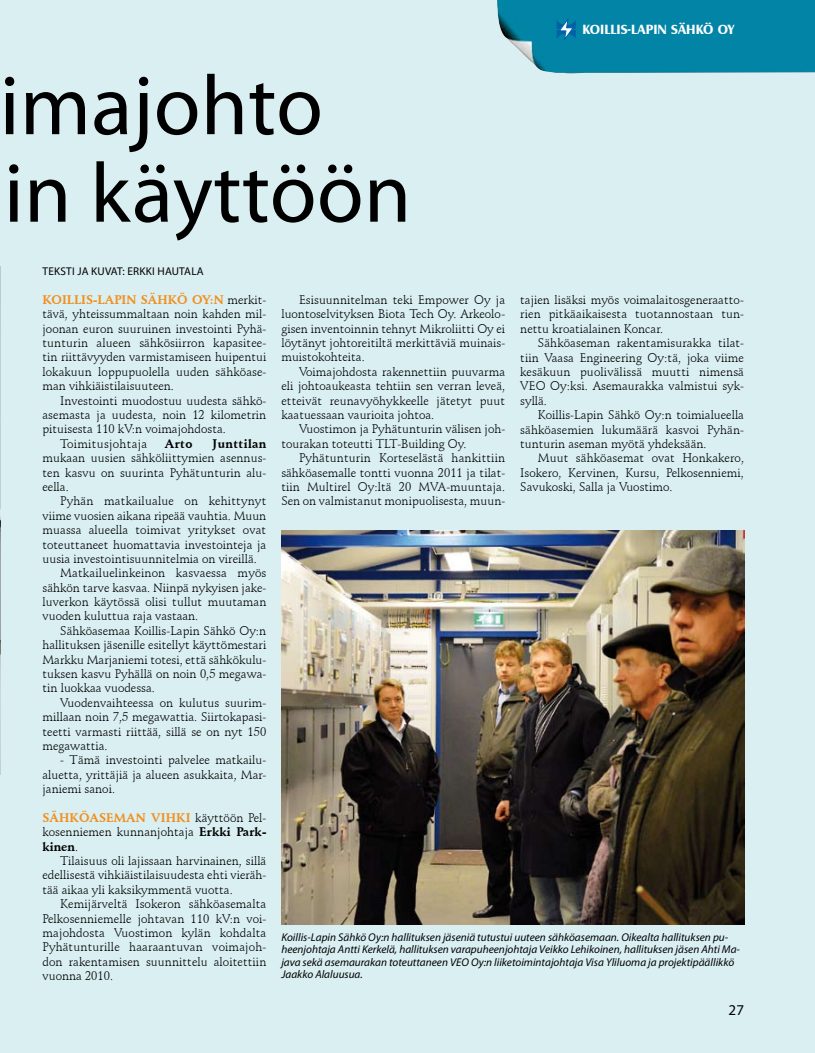
<style>
.page{position:relative;width:815px;height:1053px;background:#fff}
.page>*{position:absolute;margin:0;border:0;box-sizing:border-box;transform-origin:0 0}
.t1{font:85px/87.5px "Myriad Pro";letter-spacing:.005em;color:#000}
.t2{font:15px "Myriad Pro";color:#000}
.t3{font:700 13.75px "Castle T";color:#fff}
.t4{font:12.12px/14.4px "Schneidler BT";color:#000;text-align:justify}
.t5{font:12.12px "Schneidler BT";letter-spacing:.025em;color:#000}
.t6{font:700 12.12px "Schneidler BT";letter-spacing:.025em;color:#000}
.t7{font:italic 11.25px/12.5px "Myriad Pro";color:#000}
.t8{font:11.25px "Myriad Pro";letter-spacing:.02em;color:#000}
.s1{font-weight:700;color:#f18f1d}
.s2{font-weight:700}
</style>
<div class="page">
<div style="left:0;top:0;width:815px;height:1052px;background:#daeff2"></div>
<img style="left:497px;top:0;width:318px;height:74px">
<img style="left:281px;top:530px;width:463px;height:394px">
<svg style="left:557px;top:19px;width:19px;height:21px"></svg>
<img style="left:0;top:266px;width:1px;height:508px">
<h1 class="t1" style="left:0;top:61px;width:413px">IMAJOHTO<br>IN KÄYTTÖÖN</h1>
<p class="t3" style="left:582px;top:22px;width:153px">KOILLIS-LAPIN SÄHKÖ OY</p>
<p class="t8" style="left:43px;top:264px;width:163px">TEKSTI JA KUVAT: ERKKI HAUTALA</p>
<p class="t4" style="left:43px;top:292px;width:225px"><span class="s1">Koillis-Lapin Sähkö Oy:n</span> merkit&shy;tävä, yhteissummaltaan noin kahden mil&shy;joonan euron suuruinen investointi Pyhä&shy;tunturin alueen sähkösiirron kapasitee&shy;tin riittävyyden varmistamiseen huipentui lokakuun loppupuolella uuden sähköase&shy;man vihkiäistilaisuuteen.</p>
<p class="t4" style="left:60px;top:393px;width:208px">Investointi muodostuu uudesta sähkö-</p>
<p class="t4" style="left:43px;top:407px;width:225px">asemasta ja uudesta, noin 12 kilometrin</p>
<p class="t4" style="left:43px;top:422px;width:185px">pituisesta 110 kV:n voimajohdosta.</p>
<p class="t5" style="left:60px;top:436px;width:89px">Toimitusjohtaja</p>
<p class="t6" style="left:165px;top:436px;width:29px">Arto</p>
<p class="t6" style="left:213px;top:436px;width:55px">Junttilan</p>
<p class="t4" style="left:43px;top:451px;width:225px">mukaan uusien sähköliittymien asennus&shy;ten kasvu on suurinta Pyhätunturin alu&shy;eella.</p>
<p class="t4" style="left:60px;top:494px;width:208px">Pyhän matkailualue on kehittynyt</p>
<p class="t4" style="left:43px;top:508px;width:225px">viime vuosien aikana ripeää vauhtia. Muun</p>
<p class="t4" style="left:43px;top:522px;width:225px">muassa alueella toimivat yritykset ovat</p>
<p class="t4" style="left:43px;top:537px;width:225px">toteuttaneet huomattavia investointeja ja</p>
<p class="t4" style="left:43px;top:551px;width:216px">uusia investointisuunnitelmia on vireillä.</p>
<p class="t4" style="left:60px;top:566px;width:208px">Matkailuelinkeinon kasvaessa myös</p>
<p class="t4" style="left:43px;top:580px;width:225px">sähkön tarve kasvaa. Niinpä nykyisen jake-</p>
<p class="t4" style="left:43px;top:594px;width:225px">luverkon käytössä olisi tullut muutaman</p>
<p class="t4" style="left:43px;top:609px;width:157px">vuoden kuluttua raja vastaan.</p>
<p class="t4" style="left:60px;top:623px;width:208px">Sähköasemaa Koillis-Lapin Sähkö Oy:n</p>
<p class="t4" style="left:43px;top:638px;width:225px">hallituksen jäsenille esitellyt käyttömestari</p>
<p class="t4" style="left:43px;top:652px;width:225px">Markku Marjaniemi totesi, että sähkökulu-</p>
<p class="t4" style="left:43px;top:666px;width:225px">tuksen kasvu Pyhällä on noin 0,5 megawa-</p>
<p class="t4" style="left:43px;top:681px;width:114px">tin luokkaa vuodessa.</p>
<p class="t4" style="left:60px;top:695px;width:208px">Vuodenvaihteessa on kulutus suurim-</p>
<p class="t4" style="left:43px;top:709px;width:225px">millaan noin 7,5 megawattia. Siirtokapasi-</p>
<p class="t4" style="left:43px;top:724px;width:225px">teetti varmasti riittää, sillä se on nyt 150</p>
<p class="t4" style="left:43px;top:738px;width:67px">megawattia.</p>
<p class="t4" style="left:43px;top:753px;width:225px;text-indent:18px">- Tämä investointi palvelee matkailu&shy;aluetta, yrittäjiä ja alueen asukkaita, Mar&shy;janiemi sanoi.</p>
<p class="t4" style="left:43px;top:810px;width:225px"><span class="s1">Sähköaseman vihki</span> käyttöön Pel&shy;kosenniemen kunnanjohtaja <span class="s2">Erkki Park&shy;kinen</span>.</p>
<p class="t4" style="left:43px;top:853px;width:225px;text-indent:18px">Tilaisuus oli lajissaan harvinainen, sillä edellisestä vihkiäistilaisuudesta ehti vieräh&shy;tää aikaa yli kaksikymmentä vuotta.</p>
<p class="t4" style="left:43px;top:896px;width:225px;text-indent:18px">Kemijärveltä Isokeron sähköasemalta Pelkosenniemelle johtavan 110 kV:n voi&shy;majohdosta Vuostimon kylän kohdalta Pyhätunturille haaraantuvan voimajoh&shy;don rakentamisen suunnittelu aloitettiin vuonna 2010.</p>
<p class="t4" style="left:281px;top:292px;width:225px;text-indent:18px">Esisuunnitelman teki Empower Oy ja luontoselvityksen Biota Tech Oy. Arkeolo&shy;gisen inventoinnin tehnyt Mikroliitti Oy ei löytänyt johtoreitiltä merkittäviä muinais&shy;muistokohteita.</p>
<p class="t4" style="left:281px;top:364px;width:225px;text-indent:18px">Voimajohdosta rakennettiin puuvarma eli johtoaukeasta tehtiin sen verran leveä, etteivät reunavyöhykkeelle jätetyt puut kaatuessaan vaurioita johtoa.</p>
<p class="t4" style="left:281px;top:422px;width:225px;text-indent:18px">Vuostimon ja Pyhätunturin välisen joh&shy;tourakan toteutti TLT-Building Oy.</p>
<p class="t4" style="left:281px;top:451px;width:225px;text-indent:18px">Pyhätunturin Korteselästä hankittiin sähköasemalle tontti vuonna 2011 ja tilat&shy;tiin Multirel Oy:ltä 20 MVA-muuntaja.<br>Sen on valmistanut monipuolisesta, muun-</p>
<p class="t4" style="left:520px;top:292px;width:225px">tajien lisäksi myös voimalaitosgeneraatto&shy;rien pitkäaikaisesta tuotannostaan tun&shy;nettu kroatialainen Koncar.</p>
<p class="t4" style="left:520px;top:336px;width:225px;text-indent:18px">Sähköaseman rakentamisurakka tilat&shy;tiin Vaasa Engineering Oy:tä, joka viime kesäkuun puolivälissä muutti nimensä VEO Oy:ksi. Asemaurakka valmistui syk&shy;syllä.</p>
<p class="t4" style="left:520px;top:407px;width:225px;text-indent:18px">Koillis-Lapin Sähkö Oy:n toimialueella sähköasemien lukumäärä kasvoi Pyhän&shy;tunturin aseman myötä yhdeksään.</p>
<p class="t4" style="left:520px;top:451px;width:225px;text-indent:18px">Muut sähköasemat ovat Honkakero, Isokero, Kervinen, Kursu, Pelkosenniemi, Savukoski, Salla ja Vuostimo.</p>
<p class="t7" style="left:281px;top:930px;width:460px">Koillis-Lapin Sähkö Oy:n hallituksen jäseniä tutustui uuteen sähköasemaan. Oikealta hallituksen pu&shy;heenjohtaja Antti Kerkelä, hallituksen varapuheenjohtaja Veikko Lehikoinen, hallituksen jäsen Ahti Ma&shy;java sekä asemaurakan toteuttaneen VEO Oy:n liiketoimintajohtaja Visa Yliluoma ja projektipäällikkö Jaakko Alaluusua.</p>
<p class="t2" style="left:729px;top:1000px;width:17px">27</p>
</div>
